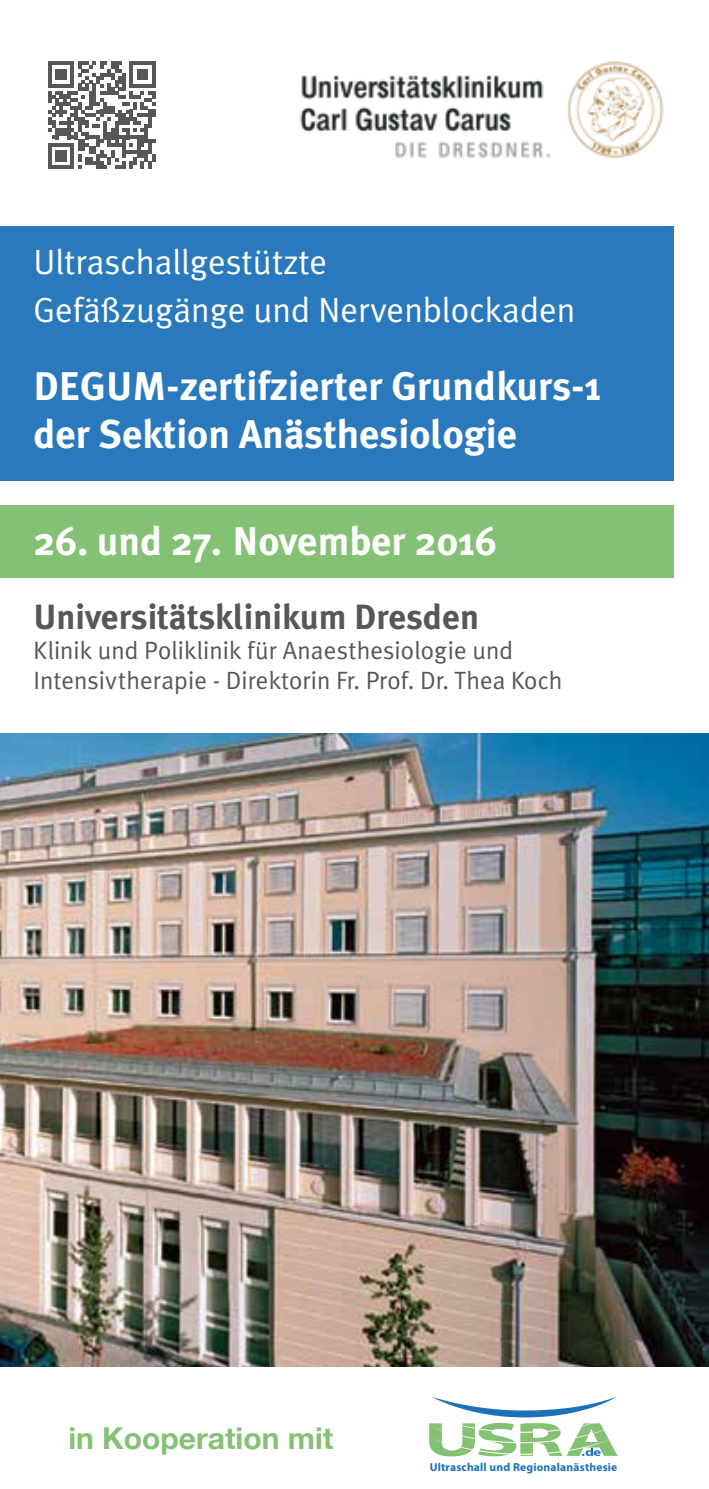
<style>
.page{position:relative;width:709px;height:1489px;background:#fff}
.page>*{position:absolute;margin:0;border:0;box-sizing:border-box;transform-origin:0 0}
.t1{font:700 40px/48px "Meta Plus";color:#fff}
.t2{font:35px/48px "Meta Plus Normal";color:#fff}
.t3{font:700 35px "Meta Plus";color:#575756}
.t4{font:700 30px "Helvetica Neue";color:#84c174}
.t5{font:25px/30px "Meta Plus Normal";color:#575756}
.t6{font:700 11.5px "Myriad Pro";letter-spacing:.015em;color:#1d71b8}
</style>
<div class="page">
<svg style="left:48px;top:62px;width:107px;height:107px"></svg>
<svg style="left:429px;top:1397px;width:188px;height:59px"></svg>
<img style="left:300px;top:61px;width:364px;height:97px">
<div style="left:0;top:226px;width:673px;height:255px;background:#2a79bd"></div>
<div style="left:0;top:505px;width:673px;height:73px;background:#84c174"></div>
<img style="left:0;top:733px;width:709px;height:632px">
<h2 class="t2" style="left:33px;top:237px;width:543px">Ultraschallgestützte<br>Gefäßzugänge und Nervenblockaden</h2>
<h1 class="t1" style="left:33px;top:361px;width:569px">DEGUM-zertifzierter Grundkurs-1 der Sektion Anästhesiologie</h1>
<h1 class="t1" style="left:33px;top:517px;width:465px">26. und 27. November 2016</h1>
<h2 class="t3" style="left:33px;top:597px;width:447px">Universitätsklinikum Dresden</h2>
<p class="t5" style="left:33px;top:635px;width:530px">Klinik und Poliklinik für Anaesthesiologie und<br>Intensivtherapie - Direktorin Fr. Prof. Dr. Thea Koch</p>
<p class="t4" style="left:68px;top:1414px;width:266px">in Kooperation mit</p>
<p class="t6" style="left:430px;top:1458px;width:189px">Ultraschall und Regionalanästhesie</p>
</div>
